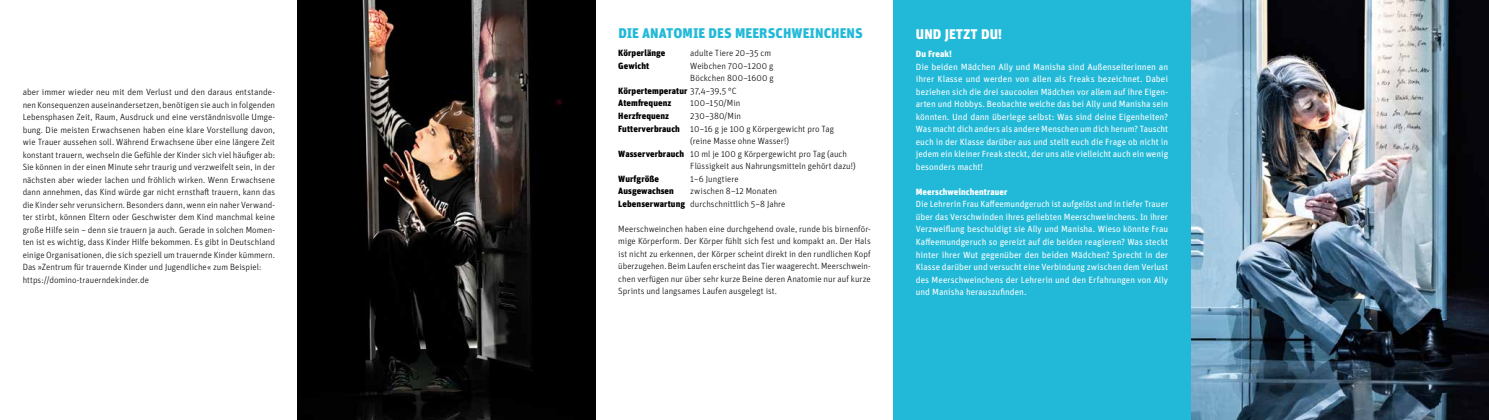
<style>
.page{position:relative;width:1489px;height:420px;background:#fff}
.page>*{position:absolute;margin:0;border:0;box-sizing:border-box;transform-origin:0 0}
.t1{font:900 14px "Unit Pro";letter-spacing:.005em;color:#22b9d8}
.t2{font:900 14px "Unit Pro";letter-spacing:.005em;color:#fff}
.t3{font:300 9px/12.5px "Unit Pro";color:#000}
.t4{font:9px/12.5px "Unit Pro";color:#fff;text-align:justify}
.t5{font:900 9px "Unit Pro";letter-spacing:.005em;color:#000}
.t6{font:900 9px "Unit Pro";letter-spacing:.005em;color:#fff}
.s1{font-weight:300}
.s2{font-weight:900}
</style>
<div class="page">
<img style="left:1191px;top:0;width:297px;height:420px">
<div style="left:893px;top:1px;width:298px;height:419px;background:#22b9d8"></div>
<img style="left:298px;top:0;width:297px;height:420px">
<p class="t3" style="left:23px;top:85px;width:254px">aber immer wieder neu mit dem Verlust und den daraus entstande&shy;nen Konsequenzen auseinandersetzen, benötigen sie auch in folgenden Lebensphasen Zeit, Raum, Ausdruck und eine verständnisvolle Umge&shy;bung. Die meisten Erwachsenen haben eine klare Vorstellung davon, wie Trauer aussehen soll. Während Erwachsene über eine längere Zeit konstant trauern, wechseln die Gefühle der Kinder sich viel häufiger ab:<br>Sie können in der einen Minute sehr traurig und verzweifelt sein, in der nächsten aber wieder lachen und fröhlich wirken. Wenn Erwachsene dann annehmen, das Kind würde gar nicht ernsthaft trauern, kann das die Kinder sehr verunsichern. Besonders dann, wenn ein naher Verwand&shy;ter stirbt, können Eltern oder Geschwister dem Kind manchmal keine große Hilfe sein – denn sie trauern ja auch. Gerade in solchen Momen&shy;ten ist es wichtig, dass Kinder Hilfe bekommen. Es gibt in Deutschland einige Organisationen, die sich speziell um trauernde Kinder kümmern.<br>Das »Zentrum für trauernde Kinder und Jugendliche« zum Beispiel: https://domino-trauerndekinder.de</p>
<h1 class="t1" style="left:618px;top:23px;width:246px">DIE ANATOMIE DES MEERSCHWEINCHENS</h1>
<p class="t5" style="left:618px;top:46px;width:49px">Körperlänge</p>
<p class="t3" style="left:690px;top:47px;width:82px">adulte Tiere 20–35 cm</p>
<p class="t5" style="left:618px;top:59px;width:32px">Gewicht</p>
<p class="t3" style="left:690px;top:59px;width:84px">Weibchen 700–1200 g</p>
<p class="t3" style="left:690px;top:72px;width:85px">Böckchen 800–1600 g</p>
<p class="t5" style="left:618px;top:84px;width:120px">Körpertemperatur <span class="s1">37,4–39,5 °C</span></p>
<p class="t5" style="left:618px;top:96px;width:54px">Atemfrequenz</p>
<p class="t3" style="left:690px;top:97px;width:51px">100–150/Min</p>
<p class="t5" style="left:618px;top:109px;width:52px">Herzfrequenz</p>
<p class="t3" style="left:690px;top:109px;width:52px">230–380/Min</p>
<p class="t3" style="left:618px;top:122px;width:217px"><span class="s2">Futterverbrauch</span> 10–16 g je 100 g Körpergewicht pro Tag</p>
<p class="t3" style="left:690px;top:134px;width:100px">(reine Masse ohne Wasser!)</p>
<p class="t3" style="left:618px;top:147px;width:230px"><span class="s2">Wasserverbrauch</span> 10 ml je 100 g Körpergewicht pro Tag (auch</p>
<p class="t3" style="left:690px;top:159px;width:167px">Flüssigkeit aus Nahrungsmitteln gehört dazu!)</p>
<p class="t5" style="left:618px;top:171px;width:42px">Wurfgröße</p>
<p class="t3" style="left:690px;top:172px;width:50px">1–6 Jungtiere</p>
<p class="t5" style="left:618px;top:184px;width:57px">Ausgewachsen</p>
<p class="t3" style="left:618px;top:184px;width:169px;text-indent:72px">zwischen 8–12 Monaten<br><span class="s2">Lebenserwartung</span> durchschnittlich 5–8 Jahre</p>
<p class="t3" style="left:618px;top:222px;width:254px;text-align:justify">Meerschweinchen haben eine durchgehend ovale, runde bis birnenför&shy;mige Körperform. Der Körper fühlt sich fest und kompakt an. Der Hals ist nicht zu erkennen, der Körper scheint direkt in den rundlichen Kopf überzugehen. Beim Laufen erscheint das Tier waagerecht. Meerschwein&shy;chen verfügen nur über sehr kurze Beine deren Anatomie nur auf kurze Sprints und langsames Laufen ausgelegt ist.</p>
<h1 class="t2" style="left:915px;top:24px;width:88px">UND JETZT DU!</h1>
<p class="t6" style="left:915px;top:47px;width:37px">Du Freak!</p>
<p class="t4" style="left:915px;top:60px;width:254px">Die beiden Mädchen Ally und Manisha sind Außenseiterinnen an ihrer Klasse und werden von allen als Freaks bezeichnet. Dabei beziehen sich die drei saucoolen Mädchen vor allem auf ihre Eigen&shy;arten und Hobbys. Beobachte welche das bei Ally und Manisha sein könnten. Und dann überlege selbst: Was sind deine Eigenheiten?<br>Was macht dich anders als andere Menschen um dich herum? Tauscht euch in der Klasse darüber aus und stellt euch die Frage ob nicht in jedem ein kleiner Freak steckt, der uns alle vielleicht auch ein wenig besonders macht!</p>
<p class="t6" style="left:915px;top:185px;width:93px">Meerschweinchentrauer</p>
<p class="t4" style="left:915px;top:197px;width:254px">Die Lehrerin Frau Kaffeemundgeruch ist aufgelöst und in tiefer Trauer über das Verschwinden ihres geliebten Meerschweinchens. In ihrer Verzweiflung beschuldigt sie Ally und Manisha. Wieso könnte Frau Kaffeemundgeruch so gereizt auf die beiden reagieren? Was steckt hinter ihrer Wut gegenüber den beiden Mädchen? Sprecht in der Klasse darüber und versucht eine Verbindung zwischen dem Verlust des Meerschweinchens der Lehrerin und den Erfahrungen von Ally und Manisha herauszufinden.</p>
</div>
